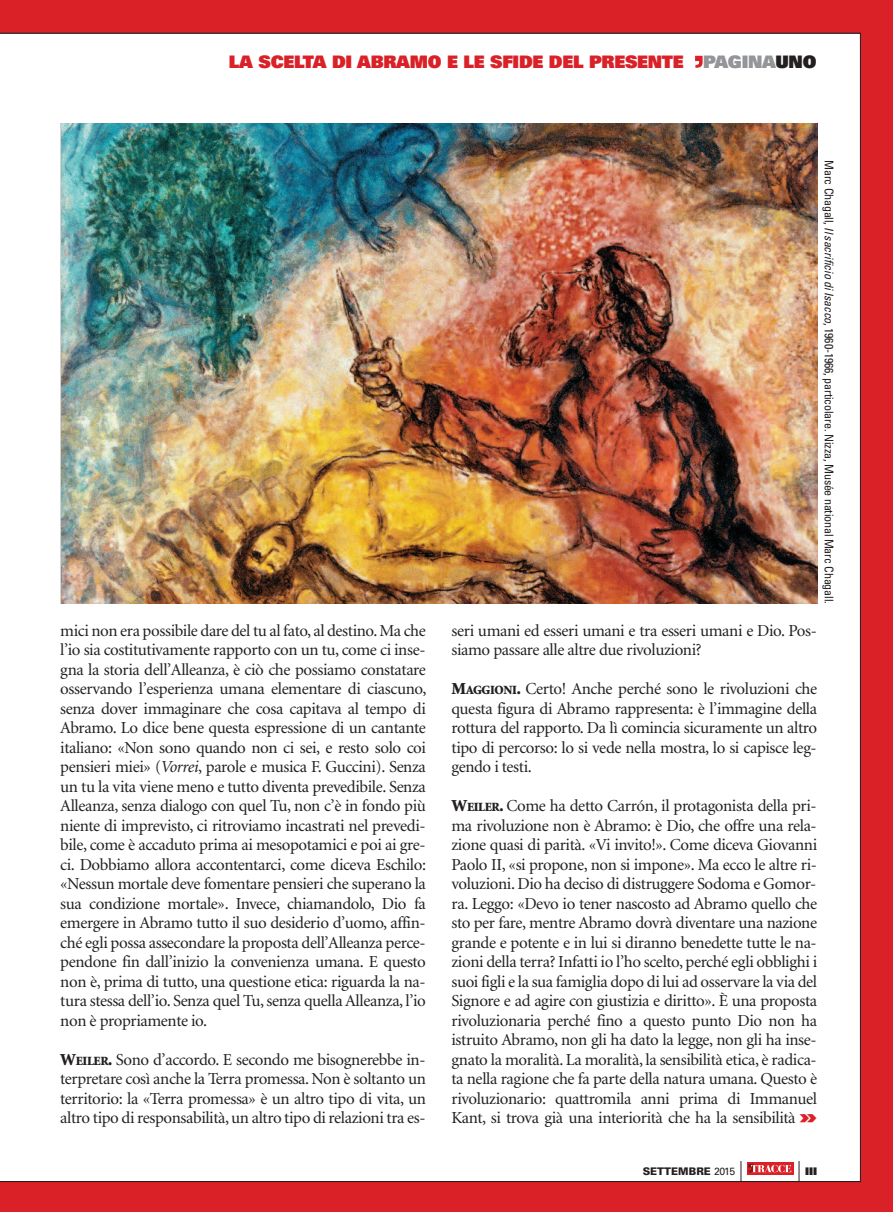
<style>
.page{position:relative;width:893px;height:1212px;background:#da2128}
.page>*{position:absolute;margin:0;border:0;box-sizing:border-box;transform-origin:0 0}
.t1{font:900 17.25px "Univers";letter-spacing:-.015em;color:#da2128}
.t2{font:16.8px/19.5px "Minion";letter-spacing:-.02em;color:#231f20;text-align:justify}
.t3{font:condensed 12px "Univers";letter-spacing:-.015em;color:#231f20}
.t4{font:900 10.5px "Univers";color:#231f20}
.t5{font:900 10.5px "Univers";color:#231f20}
.s1{color:#939598}
.s2{color:#231f20}
.s3{font-style:italic}
.s4{font-weight:900}
.s5{font-weight:900;font-size:12.6px}
.s6{font-family:"Univers";font-weight:900;font-stretch:expanded;font-size:18px;color:#da2128}
.s7{font-weight:400}
</style>
<div class="page">
<div style="left:0;top:33px;width:861px;height:1149px;background:#fff"></div>
<svg style="left:741px;top:1161px;width:1px;height:21px"></svg>
<svg style="left:747px;top:1162px;width:46px;height:12px"></svg>
<svg style="left:748px;top:1164px;width:43px;height:8px"></svg>
<svg style="left:799px;top:1161px;width:1px;height:21px"></svg>
<svg style="left:695px;top:56px;width:8px;height:12px"></svg>
<img style="left:62px;top:123px;width:755px;height:481px">
<p class="t1" style="left:229px;top:55px;width:589px">LA SCELTA DI ABRAMO E LE SFIDE DEL PRESENTE <span class="s1">PAGINA</span><span class="s2">UNO</span></p>
<p class="t2" style="left:60px;top:622px;width:368px">mici non era possibile dare del tu al fato, al destino. Ma che l’io sia costitutivamente rapporto con un tu, come ci inse&shy;gna la storia dell’Alleanza, è ciò che possiamo constatare osservando l’esperienza umana elementare di ciascuno, senza dover immaginare che cosa capitava al tempo di Abramo. Lo dice bene questa espressione di un cantante italiano: «Non sono quando non ci sei, e resto solo coi pensieri miei» (<span class="s3">Vorrei</span>, parole e musica F. Guccini). Senza un tu la vita viene meno e tutto diventa prevedibile. Senza Alleanza, senza dialogo con quel Tu, non c’è in fondo più niente di imprevisto, ci ritroviamo incastrati nel prevedi&shy;bile, come è accaduto prima ai mesopotamici e poi ai gre&shy;ci. Dobbiamo allora accontentarci, come diceva Eschilo: «Nessun mortale deve fomentare pensieri che superano la sua condizione mortale». Invece, chiamandolo, Dio fa emergere in Abramo tutto il suo desiderio d’uomo, affin&shy;ché egli possa assecondare la proposta dell’Alleanza perce&shy;pendone fin dall’inizio la convenienza umana. E questo non è, prima di tutto, una questione etica: riguarda la na&shy;tura stessa dell’io. Senza quel Tu, senza quella Alleanza, l’io non è propriamente io.</p>
<p class="t2" style="left:60px;top:1051px;width:367px"><span class="s4">W</span><span class="s5">EILER</span><span class="s4">.</span> Sono d’accordo. E secondo me bisognerebbe in&shy;terpretare così anche la Terra promessa. Non è soltanto un territorio: la «Terra promessa» è un altro tipo di vita, un altro tipo di responsabilità, un altro tipo di relazioni tra es-</p>
<p class="t3" style="left:833px;top:160px;width:445px;rotate:90deg">Marc Chagall, <span class="s3">Il sacrificio di Isacco</span>, 1960-1966, particolare. Nizza, Musée national Marc Chagall.</p>
<p class="t2" style="left:451px;top:622px;width:367px">seri umani ed esseri umani e tra esseri umani e Dio. Pos&shy;siamo passare alle altre due rivoluzioni?</p>
<p class="t2" style="left:451px;top:680px;width:367px"><span class="s4">M</span><span class="s5">AGGIONI</span><span class="s4">.</span> Certo! Anche perché sono le rivoluzioni che questa figura di Abramo rappresenta: è l’immagine della rottura del rapporto. Da lì comincia sicuramente un altro tipo di percorso: lo si vede nella mostra, lo si capisce leg&shy;gendo i testi.</p>
<p class="t2" style="left:451px;top:797px;width:367px"><span class="s4">W</span><span class="s5">EILER</span><span class="s4">.</span> Come ha detto Carrón, il protagonista della pri&shy;ma rivoluzione non è Abramo: è Dio, che offre una rela&shy;zione quasi di parità. «Vi invito!». Come diceva Giovanni Paolo II, «si propone, non si impone». Ma ecco le altre ri&shy;voluzioni. Dio ha deciso di distruggere Sodoma e Gomor&shy;ra. Leggo: «Devo io tener nascosto ad Abramo quello che sto per fare, mentre Abramo dovrà diventare una nazione grande e potente e in lui si diranno benedette tutte le na&shy;zioni della terra? Infatti io l’ho scelto, perché egli obblighi i suoi figli e la sua famiglia dopo di lui ad osservare la via del Signore e ad agire con giustizia e diritto». È una proposta rivoluzionaria perché fino a questo punto Dio non ha istruito Abramo, non gli ha dato la legge, non gli ha inse&shy;gnato la moralità. La moralità, la sensibilità etica, è radica&shy;ta nella ragione che fa parte della natura umana. Questo è rivoluzionario: quattromila anni prima di Immanuel Kant, si trova già una interiorità che ha la sensibilità <span class="s6">»</span></p>
<p class="t4" style="left:643px;top:1167px;width:94px">SETTEMBRE <span class="s7">2015</span></p>
<p class="t5" style="left:805px;top:1167px;width:14px">III</p>
</div>
